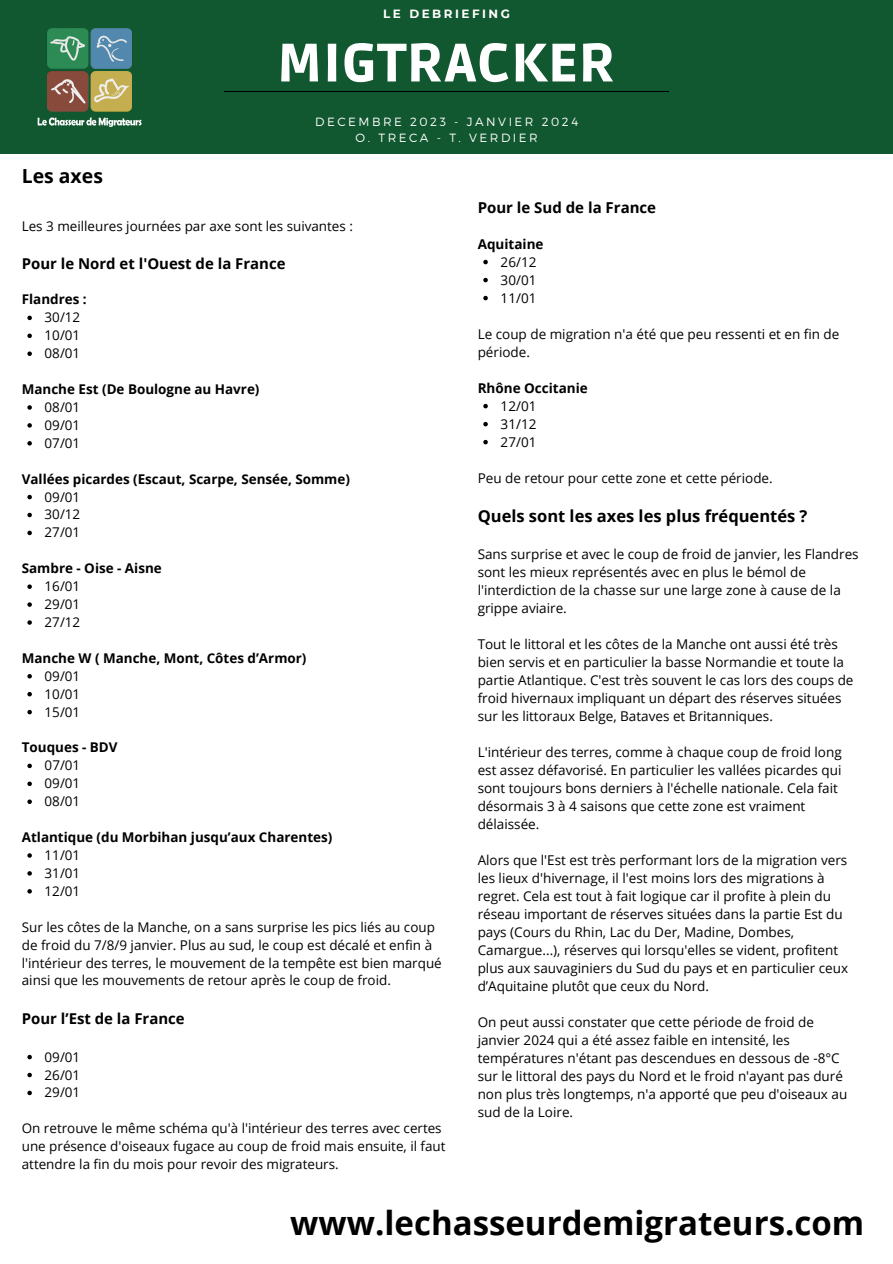
<style>
.page{position:relative;width:893px;height:1264px;background:#fff}
.page>*{position:absolute;margin:0;border:0;box-sizing:border-box;transform-origin:0 0}
.t1{font:900 53.7px "Ruda";letter-spacing:.02em;color:#fff}
.t2{font:700 33px "Open Sans";color:#000}
.t3{font:700 19.35px "Open Sans";color:#000}
.t4{font:700 16.5px "Open Sans";color:#000}
.t5{font:700 15px "Open Sans";color:#000}
.t6{font:700 14.85px "Open Sans";color:#000}
.t7{font:13.5px/18px "Open Sans";color:#000}
.t8{font:700 13.5px "Open Sans";color:#000}
.t9{font:700 12px "Montserrat";letter-spacing:.21em;color:#fff}
.t10{font:300 11.85px/16px "Montserrat";letter-spacing:.21em;color:#fff;text-align:center}
</style>
<div class="page">
<div style="left:0;top:0;width:892px;height:154px;background:#11572f"></div>
<img style="left:37px;top:28px;width:105px;height:99px">
<hr style="left:225px;top:92px;width:444px;height:1px;background:#000">
<svg style="left:27px;top:315px;width:5px;height:5px"></svg>
<svg style="left:27px;top:333px;width:5px;height:5px"></svg>
<svg style="left:27px;top:351px;width:5px;height:5px"></svg>
<svg style="left:27px;top:405px;width:5px;height:5px"></svg>
<svg style="left:27px;top:423px;width:5px;height:4px"></svg>
<svg style="left:27px;top:441px;width:5px;height:4px"></svg>
<svg style="left:27px;top:495px;width:5px;height:4px"></svg>
<svg style="left:27px;top:513px;width:5px;height:4px"></svg>
<svg style="left:27px;top:530px;width:5px;height:5px"></svg>
<svg style="left:27px;top:584px;width:5px;height:5px"></svg>
<svg style="left:27px;top:602px;width:5px;height:5px"></svg>
<svg style="left:27px;top:620px;width:5px;height:4px"></svg>
<svg style="left:27px;top:674px;width:5px;height:4px"></svg>
<svg style="left:27px;top:692px;width:5px;height:4px"></svg>
<svg style="left:27px;top:710px;width:5px;height:4px"></svg>
<svg style="left:27px;top:763px;width:5px;height:5px"></svg>
<svg style="left:27px;top:781px;width:5px;height:5px"></svg>
<svg style="left:27px;top:799px;width:5px;height:5px"></svg>
<svg style="left:27px;top:853px;width:5px;height:4px"></svg>
<svg style="left:27px;top:871px;width:5px;height:4px"></svg>
<svg style="left:27px;top:889px;width:5px;height:4px"></svg>
<svg style="left:27px;top:1054px;width:5px;height:5px"></svg>
<svg style="left:27px;top:1072px;width:5px;height:5px"></svg>
<svg style="left:27px;top:1090px;width:5px;height:5px"></svg>
<svg style="left:483px;top:260px;width:5px;height:4px"></svg>
<svg style="left:483px;top:278px;width:5px;height:4px"></svg>
<svg style="left:483px;top:296px;width:5px;height:4px"></svg>
<svg style="left:483px;top:404px;width:5px;height:4px"></svg>
<svg style="left:483px;top:422px;width:5px;height:4px"></svg>
<svg style="left:483px;top:440px;width:5px;height:4px"></svg>
<h1 class="t9" style="left:383px;top:6px;width:128px">LE DEBRIEFING</h1>
<p class="t1" style="left:277px;top:32px;width:340px">MIGTRACKER</p>
<p class="t10" style="left:315px;top:113px;width:264px">DECEMBRE 2023 - JANVIER 2024<br>O. TRECA - T. VERDIER</p>
<h3 class="t3" style="left:22px;top:163px;width:83px">Les axes</h3>
<h6 class="t7" style="left:22px;top:216px;width:332px">Les 3 meilleures journées par axe sont les suivantes :</h6>
<h4 class="t6" style="left:22px;top:253px;width:265px">Pour le Nord et l'Ouest de la France</h4>
<h5 class="t8" style="left:22px;top:290px;width:66px">Flandres :</h5>
<p class="t7" style="left:45px;top:308px;width:37px">30/12</p>
<p class="t7" style="left:45px;top:326px;width:37px">10/01</p>
<p class="t7" style="left:45px;top:344px;width:37px">08/01</p>
<h5 class="t8" style="left:22px;top:379px;width:239px">Manche Est (De Boulogne au Havre)</h5>
<p class="t7" style="left:45px;top:398px;width:37px">08/01</p>
<p class="t7" style="left:45px;top:415px;width:37px">09/01</p>
<p class="t7" style="left:45px;top:433px;width:37px">07/01</p>
<h5 class="t8" style="left:22px;top:469px;width:329px">Vallées picardes (Escaut, Scarpe, Sensée, Somme)</h5>
<p class="t7" style="left:45px;top:487px;width:37px">09/01</p>
<p class="t7" style="left:45px;top:505px;width:37px">30/12</p>
<p class="t7" style="left:45px;top:523px;width:37px">27/01</p>
<h5 class="t8" style="left:22px;top:559px;width:141px">Sambre - Oise - Aisne</h5>
<p class="t7" style="left:45px;top:577px;width:37px">16/01</p>
<p class="t7" style="left:45px;top:595px;width:37px">29/01</p>
<p class="t7" style="left:45px;top:612px;width:37px">27/12</p>
<h5 class="t8" style="left:22px;top:648px;width:286px">Manche W ( Manche, Mont, Côtes d’Armor)</h5>
<p class="t7" style="left:45px;top:666px;width:37px">09/01</p>
<p class="t7" style="left:45px;top:684px;width:37px">10/01</p>
<p class="t7" style="left:45px;top:702px;width:37px">15/01</p>
<h5 class="t8" style="left:22px;top:738px;width:97px">Touques - BDV</h5>
<p class="t7" style="left:45px;top:756px;width:37px">07/01</p>
<p class="t7" style="left:45px;top:774px;width:37px">09/01</p>
<p class="t7" style="left:45px;top:792px;width:37px">08/01</p>
<h5 class="t8" style="left:22px;top:827px;width:312px">Atlantique (du Morbihan jusqu’aux Charentes)</h5>
<p class="t7" style="left:45px;top:845px;width:37px">11/01</p>
<p class="t7" style="left:45px;top:863px;width:37px">31/01</p>
<p class="t7" style="left:45px;top:881px;width:37px">12/01</p>
<h6 class="t7" style="left:22px;top:917px;width:421px">Sur les côtes de la Manche, on a sans surprise les pics liés au coup de froid du 7/8/9 janvier. Plus au sud, le coup est décalé et enfin à l'intérieur des terres, le mouvement de la tempête est bien marqué ainsi que les mouvements de retour après le coup de froid.</h6>
<h4 class="t6" style="left:22px;top:1007px;width:164px">Pour l’Est de la France</h4>
<p class="t7" style="left:45px;top:1047px;width:37px">09/01</p>
<p class="t7" style="left:45px;top:1065px;width:37px">26/01</p>
<p class="t7" style="left:45px;top:1083px;width:37px">29/01</p>
<h6 class="t7" style="left:22px;top:1119px;width:425px">On retrouve le même schéma qu'à l'intérieur des terres avec certes une présence d'oiseaux fugace au coup de froid mais ensuite, il faut attendre la fin du mois pour revoir des migrateurs.</h6>
<h4 class="t5" style="left:477px;top:196px;width:180px">Pour le Sud de la France</h4>
<h5 class="t8" style="left:477px;top:234px;width:67px">Aquitaine</h5>
<p class="t7" style="left:500px;top:252px;width:37px">26/12</p>
<p class="t7" style="left:500px;top:270px;width:37px">30/01</p>
<p class="t7" style="left:500px;top:288px;width:37px">11/01</p>
<h6 class="t7" style="left:477px;top:324px;width:363px">Le coup de migration n'a été que peu ressenti et en fin de période.</h6>
<h5 class="t8" style="left:477px;top:378px;width:112px">Rhône Occitanie</h5>
<p class="t7" style="left:500px;top:396px;width:37px">12/01</p>
<p class="t7" style="left:500px;top:414px;width:37px">31/12</p>
<p class="t7" style="left:500px;top:432px;width:37px">27/01</p>
<h6 class="t7" style="left:477px;top:468px;width:296px">Peu de retour pour cette zone et cette période.</h6>
<h4 class="t4" style="left:477px;top:504px;width:331px">Quels sont les axes les plus fréquentés ?</h4>
<h6 class="t7" style="left:477px;top:545px;width:382px">Sans surprise et avec le coup de froid de janvier, les Flandres sont les mieux représentés avec en plus le bémol de l'interdiction de la chasse sur une large zone à cause de la grippe aviaire.</h6>
<h6 class="t7" style="left:477px;top:635px;width:377px">Tout le littoral et les côtes de la Manche ont aussi été très bien servis et en particulier la basse Normandie et toute la partie Atlantique. C'est très souvent le cas lors des coups de froid hivernaux impliquant un départ des réserves situées sur les littoraux Belge, Bataves et Britanniques.</h6>
<h6 class="t7" style="left:477px;top:743px;width:365px">L'intérieur des terres, comme à chaque coup de froid long est assez défavorisé. En particulier les vallées picardes qui sont toujours bons derniers à l'échelle nationale. Cela fait désormais 3 à 4 saisons que cette zone est vraiment délaissée.</h6>
<h6 class="t7" style="left:477px;top:851px;width:372px">Alors que l'Est est très performant lors de la migration vers les lieux d'hivernage, il l'est moins lors des migrations à regret. Cela est tout à fait logique car il profite à plein du réseau important de réserves situées dans la partie Est du pays (Cours du Rhin, Lac du Der, Madine, Dombes, Camargue...), réserves qui lorsqu'elles se vident, profitent plus aux sauvaginiers du Sud du pays et en particulier ceux d’Aquitaine plutôt que ceux du Nord.</h6>
<h6 class="t7" style="left:477px;top:1013px;width:371px">On peut aussi constater que cette période de froid de janvier 2024 qui a été assez faible en intensité, les températures n'étant pas descendues en dessous de -8°C sur le littoral des pays du Nord et le froid n'ayant pas duré non plus très longtemps, n'a apporté que peu d'oiseaux au sud de la Loire.</h6>
<h2 class="t2" style="left:290px;top:1199px;width:575px">www.lechasseurdemigrateurs.com</h2>
</div>
